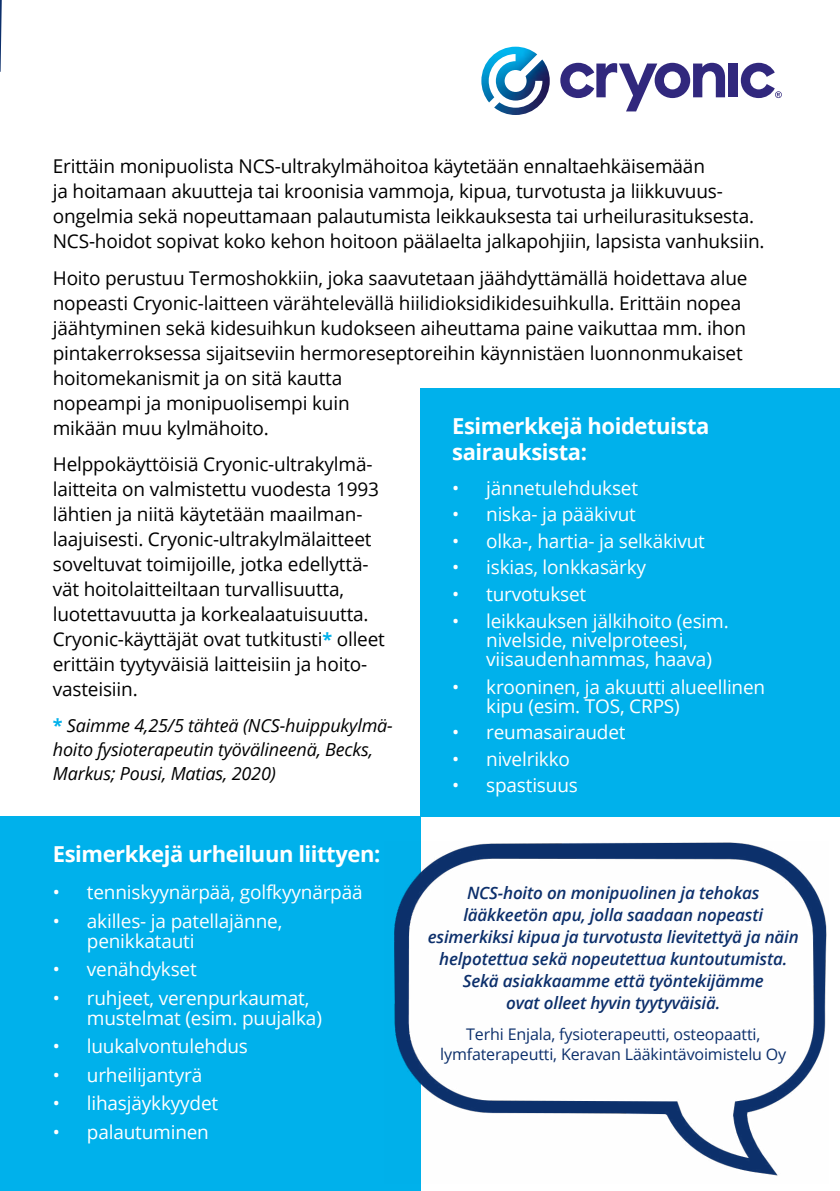
<style>
.page{position:relative;width:840px;height:1191px;background:#fff}
.page>*{position:absolute;margin:0;border:0;box-sizing:border-box;transform-origin:0 0}
.t1{font:700 22px/26px "Open Sans";letter-spacing:-.02em;color:#fff}
.t2{font:19px/25px "Open Sans";letter-spacing:-.01em;color:#000}
.t3{font:19px/19px "Open Sans";letter-spacing:-.01em;color:#fff}
.t4{font:italic 18px/24px "Open Sans";letter-spacing:-.01em;color:#000}
.t5{font:italic 600 17px/22px "Open Sans";letter-spacing:-.01em;color:#0c2f6b;text-align:center}
.t6{font:16px/20px "Open Sans";letter-spacing:-.01em;color:#0c2f6b;text-align:center}
.s1{font-weight:700;font-size:18px;color:#00b1eb}
.s2{font-weight:700;font-style:normal;color:#00b1eb}
</style>
<div class="page">
<div style="left:0;top:817px;width:420px;height:374px;background:#00b1eb"></div>
<div style="left:420px;top:388px;width:419px;height:429px;background:#00b1eb"></div>
<svg style="left:560px;top:63px;width:164px;height:48px"></svg>
<div style="left:728px;top:64px;width:9px;height:33px;background:#31287d"></div>
<svg style="left:740px;top:63px;width:41px;height:35px"></svg>
<img style="left:481px;top:47px;width:68px;height:68px">
<img style="left:394px;top:841px;width:433px;height:342px">
<svg style="left:0;top:0;width:2px;height:72px"></svg>
<p class="t2" style="left:53px;top:153px;width:712px">Erittäin monipuolista NCS-ultrakylmähoitoa käytetään ennaltaehkäisemään<br>ja hoitamaan akuutteja tai kroonisia vammoja, kipua, turvotusta ja liikkuvuus&shy;ongelmia sekä nopeuttamaan palautumista leikkauksesta tai urheilurasituksesta.<br>NCS-hoidot sopivat koko kehon hoitoon päälaelta jalkapohjiin, lapsista vanhuksiin.</p>
<p class="t2" style="left:53px;top:265px;width:695px">Hoito perustuu Termoshokkiin, joka saavutetaan jäähdyttämällä hoidettava alue nopeasti Cryonic-laitteen värähtelevällä hiilidioksidikidesuihkulla. Erittäin nopea jäähtyminen sekä kidesuihkun kudokseen aiheuttama paine vaikuttaa mm. ihon pintakerroksessa sijaitseviin hermoreseptoreihin käynnistäen luonnonmukaiset hoitomekanismit ja on sitä kautta<br>nopeampi ja monipuolisempi kuin<br>mikään muu kylmähoito.</p>
<p class="t2" style="left:53px;top:451px;width:333px">Helppokäyttöisiä Cryonic-ultrakylmä&shy;laitteita on valmistettu vuodesta 1993 lähtien ja niitä käytetään maailman&shy;laajuisesti. Cryonic-ultrakylmälaitteet soveltuvat toimijoille, jotka edellyttä&shy;vät hoitolaitteiltaan turvallisuutta, luotettavuutta ja korkealaatuisuutta.<br>Cryonic-käyttäjät ovat tutkitusti<span class="s1">*</span> olleet erittäin tyytyväisiä laitteisiin ja hoito&shy;vasteisiin.</p>
<p class="t4" style="left:53px;top:712px;width:341px"><span class="s2">*</span> Saimme 4,25/5 tähteä (NCS-huippukylmä&shy;hoito fysioterapeutin työvälineenä, Becks,<br>Markus; Pousi, Matias, 2020)</p>
<p class="t1" style="left:452px;top:412px;width:259px">Esimerkkejä hoidetuista sairauksista:</p>
<p class="t3" style="left:452px;top:478px;width:187px">• jännetulehdukset</p>
<p class="t3" style="left:452px;top:504px;width:185px">• niska- ja pääkivut</p>
<p class="t3" style="left:452px;top:531px;width:254px">• olka-, hartia- ja selkäkivut</p>
<p class="t3" style="left:452px;top:557px;width:195px">• iskias, lonkkasärky</p>
<p class="t3" style="left:452px;top:584px;width:136px">• turvotukset</p>
<p class="t3" style="left:486px;top:611px;width:244px;text-indent:-34px">• leikkauksen jälkihoito (esim. nivelside, nivelproteesi, viisaudenhammas, haava)</p>
<p class="t3" style="left:486px;top:677px;width:280px;text-indent:-34px">• krooninen, ja akuutti alueellinen kipu (esim. TOS, CRPS)</p>
<p class="t3" style="left:452px;top:722px;width:175px">• reumasairaudet</p>
<p class="t3" style="left:452px;top:749px;width:119px">• nivelrikko</p>
<p class="t3" style="left:452px;top:775px;width:127px">• spastisuus</p>
<p class="t1" style="left:53px;top:840px;width:329px">Esimerkkejä urheiluun liittyen:</p>
<p class="t3" style="left:53px;top:882px;width:311px">• tenniskyynärpää, golfkyynärpää</p>
<p class="t3" style="left:87px;top:910px;width:197px;line-height:20px;text-indent:-34px">• akilles- ja patellajänne, penikkatauti</p>
<p class="t3" style="left:53px;top:959px;width:145px">• venähdykset</p>
<p class="t3" style="left:87px;top:987px;width:236px;line-height:20px;text-indent:-34px">• ruhjeet, verenpurkaumat, mustelmat (esim. puujalka)</p>
<p class="t3" style="left:53px;top:1036px;width:196px">• luukalvontulehdus</p>
<p class="t3" style="left:53px;top:1064px;width:151px">• urheilijantyrä</p>
<p class="t3" style="left:53px;top:1093px;width:167px">• lihasjäykkyydet</p>
<p class="t3" style="left:53px;top:1121px;width:158px">• palautuminen</p>
<p class="t5" style="left:427px;top:881px;width:372px">NCS-hoito on monipuolinen ja tehokas lääkkeetön apu, jolla saadaan nopeasti esimerkiksi kipua ja turvotusta lievitettyä ja näin helpotettua sekä nopeutettua kuntoutumista.<br>Sekä asiakkaamme että työntekijämme<br>ovat olleet hyvin tyytyväisiä.</p>
<p class="t6" style="left:440px;top:1023px;width:347px">Terhi Enjala, fysioterapeutti, osteopaatti, lymfaterapeutti, Keravan Lääkintävoimistelu Oy</p>
</div>
